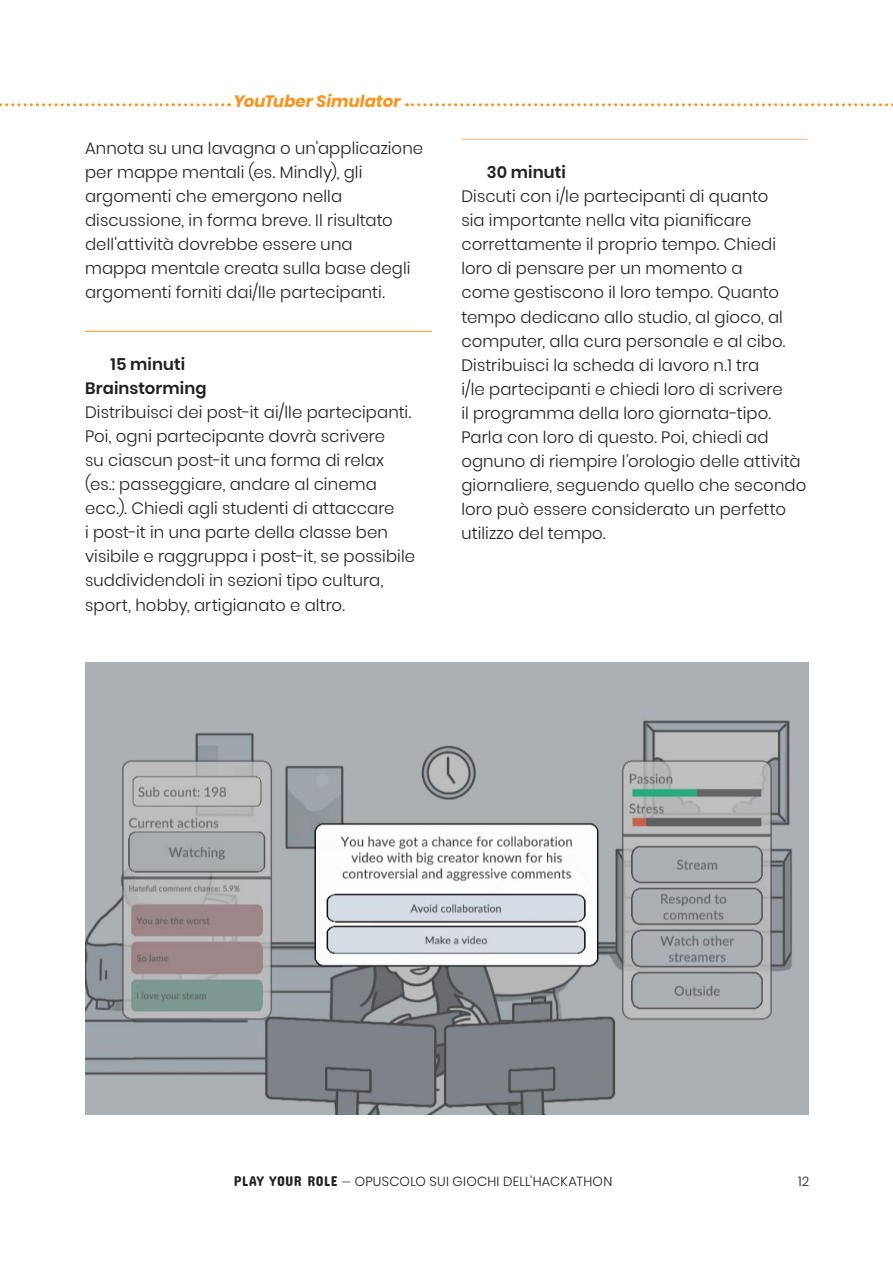
<style>
.page{position:relative;width:893px;height:1263px;background:#fff}
.page>*{position:absolute;margin:0;border:0;box-sizing:border-box;transform-origin:0 0}
.t1{font:300 16.5px/24px "Poppins";letter-spacing:.005em;color:#231f20}
.t2{font:600 16.5px/24px "Poppins";letter-spacing:.005em;color:#231f20;text-align:center}
.t3{font:italic 700 16.5px "Poppins";letter-spacing:.005em;color:#f8941e}
.t4{font:300 13.2px "Poppins";letter-spacing:.02em;color:#231f20}
.s1{font-family:"Concert One";font-weight:400;font-size:14.25px}
.s2{font-family:"HK Grotesk";font-weight:400}
</style>
<div class="page">
<hr style="left:85px;top:331px;width:347px;height:1px;background:#f8941e">
<svg style="left:413px;top:103px;width:480px;height:3px"></svg>
<svg style="left:0;top:103px;width:230px;height:3px"></svg>
<hr style="left:461px;top:139px;width:347px;height:1px;background:#fbb481">
<img style="left:86px;top:663px;width:723px;height:451px">
<p class="t3" style="left:234px;top:91px;width:168px">YouTuber Simulator</p>
<p class="t1" style="left:85px;top:137px;width:340px">Annota su una lavagna o un'applicazione per mappe mentali (es. Mindly), gli argomenti che emergono nella discussione, in forma breve. Il risultato dell'attività dovrebbe essere una<br>mappa mentale creata sulla base degli argomenti forniti dai/lle partecipanti.</p>
<p class="t2" style="left:85px;top:353px;width:123px">15 minuti<br>Brainstorming</p>
<p class="t1" style="left:85px;top:401px;width:332px">Distribuisci dei post-it ai/lle partecipanti.<br>Poi, ogni partecipante dovrà scrivere<br>su ciascun post-it una forma di relax (es.: passeggiare, andare al cinema ecc.). Chiedi agli studenti di attaccare<br>i post-it in una parte della classe ben visibile e raggruppa i post-it, se possibile suddividendoli in sezioni tipo cultura, sport, hobby, artigianato e altro.</p>
<p class="t2" style="left:487px;top:161px;width:80px">30 minuti</p>
<p class="t1" style="left:461px;top:185px;width:347px">Discuti con i/le partecipanti di quanto<br>sia importante nella vita pianificare correttamente il proprio tempo. Chiedi loro di pensare per un momento a<br>come gestiscono il loro tempo. Quanto tempo dedicano allo studio, al gioco, al computer, alla cura personale e al cibo.<br>Distribuisci la scheda di lavoro n.1 tra<br>i/le partecipanti e chiedi loro di scrivere<br>il programma della loro giornata-tipo.<br>Parla con loro di questo. Poi, chiedi ad ognuno di riempire l’orologio delle attività giornaliere, seguendo quello che secondo loro può essere considerato un perfetto utilizzo del tempo.</p>
<p class="t4" style="left:234px;top:1174px;width:380px"><span class="s1">PLAY YOUR ROLE</span> <span class="s2">―</span> Opuscolo sui giochi dell'Hackathon</p>
<p class="t4" style="left:798px;top:1174px;width:13px">12</p>
</div>
